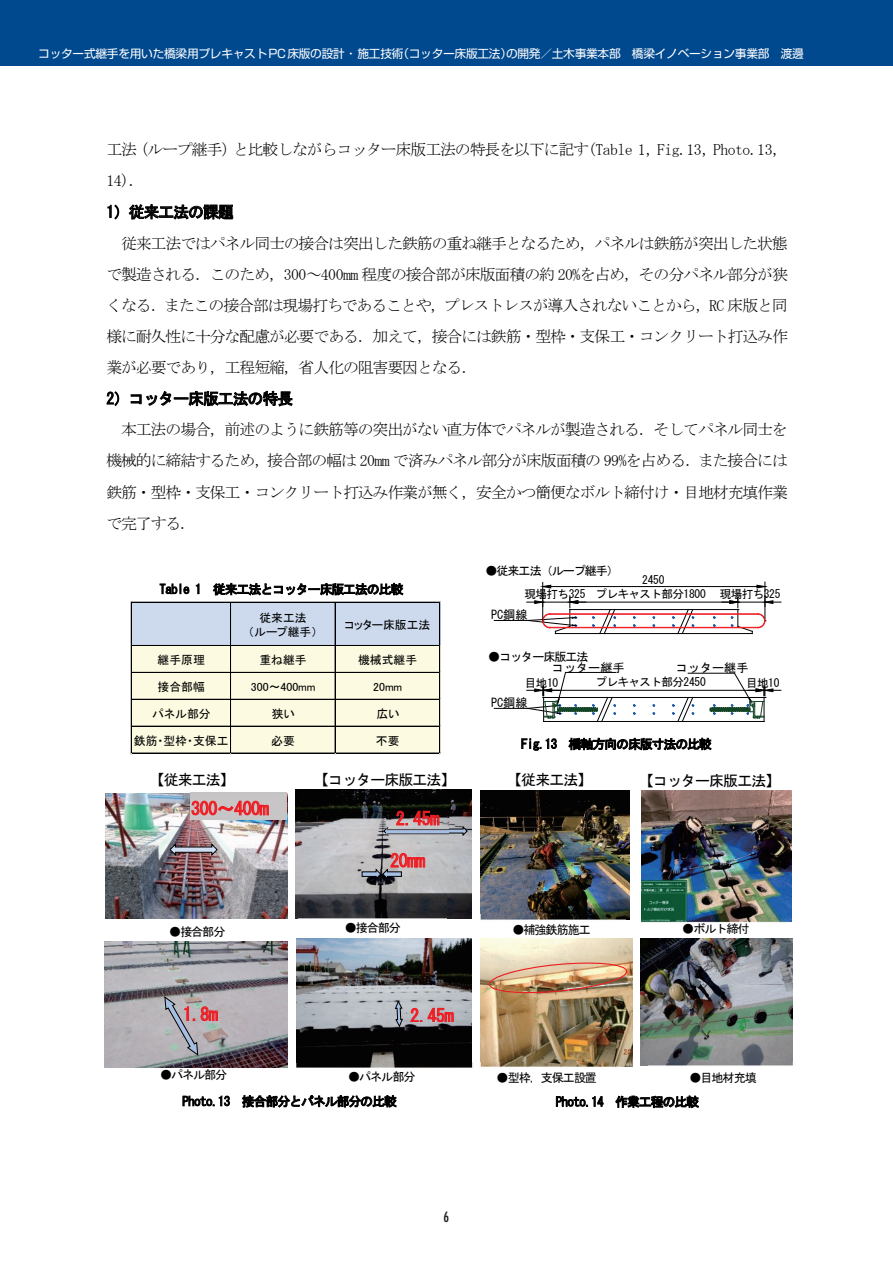
<style>
.page{position:relative;width:893px;height:1263px;background:#fff}
.page>*{position:absolute;margin:0;border:0;box-sizing:border-box;transform-origin:0 0}
.t1{font:18px "MS Gothic";letter-spacing:-.02em;color:#ee1d23}
.t2{font:15.9px/31.2px "MS Mincho";letter-spacing:-.07em;color:#000;text-align:justify}
.t3{font:15.9px "MS Gothic";letter-spacing:-.065em;color:#000}
.t4{font:15px "MS Gothic";letter-spacing:-.06em;color:#000}
.t5{font:condensed 13.8px "Futura Std";color:#231f20}
.t6{font:12.75px "MS Gothic";letter-spacing:-.07em;color:#000}
.t7{font:12.15px "MS Gothic";color:#000}
.t8{font:12px "MS Gothic";letter-spacing:-.09em;color:#000}
.t9{font:11.85px/14.4px "MS P Gothic";color:#000;text-align:center}
.t10{font:11.7px "Shin Go Pro";letter-spacing:-.02em;color:#fff}
.t11{font:11.55px "MS Gothic";letter-spacing:-.045em;color:#000}
</style>
<div class="page">
<div style="left:0;top:0;width:893px;height:66px;background:#01498e"></div>
<hr style="left:544px;top:697px;width:220px;height:1px;background:#000">
<hr style="left:544px;top:721px;width:220px;height:1px;background:#000">
<hr style="left:552px;top:690px;width:204px;height:1px;background:#000">
<svg style="left:672px;top:698px;width:22px;height:23px"></svg>
<svg style="left:652px;top:704px;width:3px;height:11px"></svg>
<svg style="left:633px;top:704px;width:3px;height:11px"></svg>
<hr style="left:494px;top:708px;width:34px;height:1px;background:#000">
<hr style="left:570px;top:609px;width:168px;height:1px;background:#000">
<hr style="left:555px;top:633px;width:197px;height:1px;background:#000">
<hr style="left:550px;top:613px;width:208px;height:1px;background:#ee1d23">
<hr style="left:578px;top:602px;width:152px;height:1px;background:#000">
<hr style="left:542px;top:582px;width:1px;height:37px;background:#000">
<hr style="left:765px;top:582px;width:1px;height:37px;background:#000">
<hr style="left:551px;top:586px;width:206px;height:1px;background:#000">
<svg style="left:542px;top:584px;width:9px;height:5px"></svg>
<svg style="left:756px;top:584px;width:10px;height:5px"></svg>
<svg style="left:713px;top:616px;width:3px;height:11px"></svg>
<svg style="left:672px;top:609px;width:22px;height:25px"></svg>
<svg style="left:652px;top:616px;width:3px;height:11px"></svg>
<svg style="left:633px;top:616px;width:3px;height:11px"></svg>
<svg style="left:592px;top:609px;width:24px;height:25px"></svg>
<hr style="left:494px;top:620px;width:34px;height:1px;background:#000">
<hr style="left:550px;top:614px;width:208px;height:1px;background:#ee1d23">
<hr style="left:550px;top:627px;width:208px;height:1px;background:#ee1d23">
<svg style="left:527px;top:598px;width:59px;height:35px"></svg>
<svg style="left:722px;top:596px;width:59px;height:37px"></svg>
<svg style="left:527px;top:673px;width:89px;height:49px"></svg>
<hr style="left:565px;top:672px;width:51px;height:1px;background:#000">
<svg style="left:710px;top:672px;width:71px;height:49px"></svg>
<hr style="left:688px;top:673px;width:46px;height:1px;background:#000">
<img style="left:580px;top:662px;width:44px;height:2px">
<img style="left:130px;top:601px;width:311px;height:8px">
<div style="left:132px;top:603px;width:308px;height:43px;background:#cddaee"></div>
<div style="left:132px;top:645px;width:308px;height:109px;background:#fcfbe1"></div>
<hr style="left:132px;top:602px;width:308px;height:1px;background:#000">
<hr style="left:132px;top:645px;width:308px;height:1px;background:#000">
<hr style="left:132px;top:672px;width:308px;height:1px;background:#000">
<hr style="left:132px;top:699px;width:308px;height:1px;background:#000">
<hr style="left:132px;top:726px;width:308px;height:1px;background:#000">
<hr style="left:131px;top:602px;width:1px;height:152px;background:#000">
<hr style="left:230px;top:603px;width:1px;height:151px;background:#000">
<hr style="left:231px;top:603px;width:1px;height:151px;background:#000">
<hr style="left:335px;top:603px;width:1px;height:151px;background:#000">
<hr style="left:132px;top:753px;width:308px;height:1px;background:#000">
<hr style="left:439px;top:603px;width:1px;height:151px;background:#000">
<hr style="left:440px;top:603px;width:1px;height:151px;background:#000">
<img style="left:297px;top:939px;width:175px;height:125px">
<svg style="left:394px;top:1000px;width:9px;height:28px"></svg>
<img style="left:406px;top:1000px;width:51px;height:21px">
<img style="left:296px;top:1064px;width:176px;height:4px">
<img style="left:296px;top:789px;width:176px;height:130px">
<svg style="left:361px;top:868px;width:41px;height:12px"></svg>
<img style="left:376px;top:845px;width:63px;height:24px">
<img style="left:298px;top:912px;width:148px;height:7px">
<img style="left:104px;top:1067px;width:180px;height:1px">
<img style="left:104px;top:941px;width:183px;height:126px">
<img style="left:199px;top:998px;width:27px;height:24px">
<svg style="left:164px;top:996px;width:35px;height:60px;background:#a6a8af"></svg>
<img style="left:114px;top:918px;width:166px;height:1px">
<img style="left:105px;top:793px;width:182px;height:125px">
<svg style="left:169px;top:842px;width:49px;height:15px"></svg>
<div style="left:190px;top:792px;width:97px;height:27px;background:#c6c4c6"></div>
<svg style="left:383px;top:825px;width:85px;height:12px"></svg>
<img style="left:386px;top:803px;width:63px;height:31px">
<img style="left:480px;top:790px;width:150px;height:130px">
<img style="left:480px;top:914px;width:145px;height:6px">
<img style="left:480px;top:938px;width:152px;height:129px">
<img style="left:472px;top:1062px;width:148px;height:6px">
<img style="left:641px;top:790px;width:150px;height:132px">
<img style="left:641px;top:913px;width:148px;height:10px">
<img style="left:641px;top:939px;width:151px;height:127px">
<img style="left:649px;top:1062px;width:144px;height:4px">
<img style="left:488px;top:960px;width:141px;height:36px">
<p class="t10" style="left:38px;top:44px;width:767px">コッター式継手を用いた橋梁用プレキャストPC床版の設計 ・ 施工技術（コッター床版工法）の開発／土木事業本部　橋梁イノベーション事業部　渡邊</p>
<p class="t2" style="left:106px;top:134px;width:683px">工法（ループ継手）と比較しながらコッター床版工法の特長を以下に記す(Table 1，Fig.13，Photo.13，<br>14)．</p>
<p class="t3" style="left:106px;top:204px;width:129px">1）従来工法の課題</p>
<p class="t2" style="left:106px;top:227px;width:683px;text-indent:15px">従来工法ではパネル同士の接合は突出した鉄筋の重ね継手となるため，パネルは鉄筋が突出した状態で製造される．このため，300～400mm 程度の接合部が床版面積の約 20%を占め，その分パネル部分が狭くなる．またこの接合部は現場打ちであることや，プレストレスが導入されないことから，RC 床版と同様に耐久性に十分な配慮が必要である．加えて，接合には鉄筋・型枠・支保工・コンクリート打込み作業が必要であり，工程短縮，省人化の阻害要因となる．</p>
<p class="t3" style="left:106px;top:390px;width:188px">2）コッター床版工法の特長</p>
<p class="t2" style="left:106px;top:414px;width:683px;text-indent:15px">本工法の場合，前述のように鉄筋等の突出がない直方体でパネルが製造される．そしてパネル同士を機械的に締結するため，接合部の幅は 20mm で済みパネル部分が床版面積の 99%を占める．また接合には鉄筋・型枠・支保工・コンクリート打込み作業が無く，安全かつ簡便なボルト締付け・目地材充填作業で完了する.</p>
<p class="t6" style="left:159px;top:583px;width:245px">Table 1 従来工法とコッター床版工法の比較</p>
<p class="t9" style="left:248px;top:610px;width:71px">従来工法<br>（ループ継手）</p>
<p class="t9" style="left:345px;top:618px;width:87px">コッター床版工法</p>
<p class="t9" style="left:158px;top:652px;width:49px">継手原理</p>
<p class="t9" style="left:259px;top:652px;width:49px">重ね継手</p>
<p class="t9" style="left:358px;top:652px;width:61px">機械式継手</p>
<p class="t9" style="left:158px;top:679px;width:49px">接合部幅</p>
<p class="t9" style="left:251px;top:679px;width:66px">300～400mm</p>
<p class="t9" style="left:373px;top:679px;width:31px">20mm</p>
<p class="t9" style="left:152px;top:706px;width:60px">パネル部分</p>
<p class="t9" style="left:272px;top:706px;width:25px">狭い</p>
<p class="t9" style="left:376px;top:706px;width:25px">広い</p>
<p class="t9" style="left:134px;top:733px;width:96px">鉄筋・型枠・支保工</p>
<p class="t9" style="left:271px;top:733px;width:25px">必要</p>
<p class="t9" style="left:376px;top:733px;width:25px">不要</p>
<p class="t4" style="left:314px;top:773px;width:143px">【コッター床版工法】</p>
<p class="t4" style="left:150px;top:773px;width:87px">【従来工法】</p>
<p class="t1" style="left:191px;top:799px;width:79px">300～400m</p>
<p class="t1" style="left:396px;top:810px;width:45px">2.45m</p>
<p class="t1" style="left:390px;top:852px;width:36px">20mm</p>
<p class="t8" style="left:169px;top:926px;width:58px">●接合部分</p>
<p class="t8" style="left:345px;top:921px;width:58px">●接合部分</p>
<p class="t1" style="left:183px;top:1005px;width:36px">1.8m</p>
<p class="t1" style="left:410px;top:1007px;width:45px">2.45m</p>
<p class="t8" style="left:160px;top:1069px;width:69px">●パネル部分</p>
<p class="t8" style="left:348px;top:1070px;width:69px">●パネル部分</p>
<p class="t6" style="left:182px;top:1095px;width:216px">Photo.13 接合部分とパネル部分の比較</p>
<p class="t8" style="left:485px;top:564px;width:135px">●従来工法（ループ継手）</p>
<p class="t11" style="left:642px;top:574px;width:24px">2450</p>
<p class="t11" style="left:595px;top:588px;width:112px">プレキャスト部分1800</p>
<p class="t11" style="left:525px;top:588px;width:62px">現場打ち325</p>
<p class="t11" style="left:720px;top:588px;width:62px">現場打ち325</p>
<p class="t7" style="left:491px;top:609px;width:38px">PC鋼線</p>
<p class="t8" style="left:488px;top:651px;width:102px">●コッター床版工法</p>
<p class="t7" style="left:552px;top:661px;width:74px">コッター継手</p>
<p class="t7" style="left:676px;top:661px;width:74px">コッター継手</p>
<p class="t11" style="left:595px;top:676px;width:112px">プレキャスト部分2450</p>
<p class="t11" style="left:525px;top:677px;width:35px">目地10</p>
<p class="t11" style="left:746px;top:677px;width:35px">目地10</p>
<p class="t7" style="left:491px;top:696px;width:38px">PC鋼線</p>
<p class="t6" style="left:521px;top:738px;width:192px">Fig.13 橋軸方向の床版寸法の比較</p>
<p class="t4" style="left:507px;top:772px;width:87px">【従来工法】</p>
<p class="t8" style="left:512px;top:924px;width:80px">●補強鉄筋施工</p>
<p class="t4" style="left:639px;top:773px;width:143px">【コッター床版工法】</p>
<p class="t8" style="left:682px;top:923px;width:69px">●ボルト締付</p>
<p class="t8" style="left:497px;top:1072px;width:102px">●型枠，支保工設置</p>
<p class="t8" style="left:689px;top:1072px;width:69px">●目地材充填</p>
<p class="t6" style="left:556px;top:1095px;width:145px">Photo.14 作業工程の比較</p>
<p class="t5" style="left:444px;top:1209px;width:7px">6</p>
</div>
